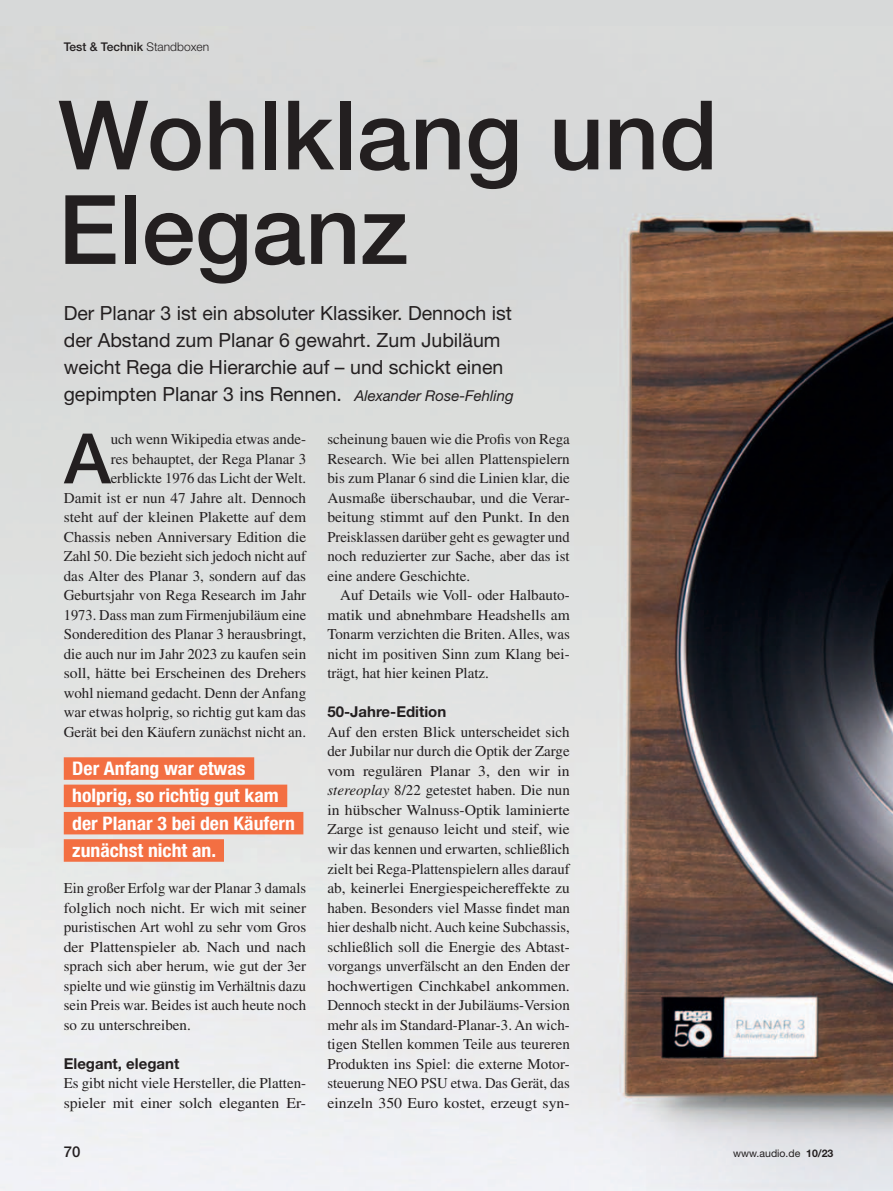
<style>
.page{position:relative;width:893px;height:1191px;background:#d7d9d9}
.page>*{position:absolute;margin:0;border:0;box-sizing:border-box;transform-origin:0 0}
._001_Headline{font:500 96px/94.5px "Helvetica Neue LT Std";color:#231f20}
._005_Body_Initial{font:500 69.6px "Helvetica Neue LT Std";color:#231f20}
._003_Vorspann{font:19.5px/27px "Helvetica Neue LT Std";color:#231f20}
.Zwiti_mit_Balken{font:700 condensed 18.75px "Helvetica Neue LT Std";color:#fff;scale:1.05 1}
._006a_Body_0mm{font:15px/19.5px "Times LT Std";color:#231f20;text-align:justify}
._005_Body_Initial-2{font:15px/19.5px "Times LT Std";color:#231f20;text-align:right}
._006_Body_3mm{font:15px/19.5px "Times LT Std";color:#231f20;text-align:justify}
._007_Zwiti{font:700 15px "Helvetica Neue LT Std";color:#231f20}
.t1{font:500 15px "Helvetica Neue LT Std";color:#231f20}
.Rubrikenzeile_Neu{font:500 12px "Helvetica Neue LT Std";color:#231f20}
.xxx_-Pagina{font:10.5px "Helvetica Neue LT Std";color:#231f20}
.s1{font-weight:300}
.s2{font-style:italic;font-size:15px}
.s3{font-style:italic}
.s4{font-weight:700}
</style>
<div class="page">
<img style="left:0;top:61px;width:893px;height:1130px">
<div style="left:64px;top:757px;width:190px;height:23px;background:#f36f42"></div>
<div style="left:64px;top:784px;width:223px;height:23px;background:#f36f42"></div>
<div style="left:64px;top:812px;width:239px;height:22px;background:#f36f42"></div>
<div style="left:64px;top:839px;width:160px;height:22px;background:#f36f42"></div>
<p class="Rubrikenzeile_Neu" style="left:64px;top:40px;width:147px">Test &amp; Technik <span class="s1">Standboxen</span></p>
<p class="_001_Headline" style="left:58px;top:87px;width:661px">Wohlklang und<br>Eleganz</p>
<p class="_003_Vorspann" style="left:64px;top:299px;width:452px">Der Planar 3 ist ein absoluter Klassiker. Dennoch ist der Abstand zum Planar 6 gewahrt. Zum Jubiläum weicht Rega die Hierarchie auf – und schickt einen gepimpten Planar 3 ins Rennen. <span class="s2">Alexander Rose-Fehling</span></p>
<p class="_005_Body_Initial" style="left:64px;top:417px;width:48px">A</p>
<p class="_005_Body_Initial-2" style="left:64px;top:429px;width:244px">uch wenn Wikipedia etwas ande-<br>res behauptet, der Rega Planar 3 erblickte 1976 das Licht der Welt.<br>Damit ist er nun 47 Jahre alt. Dennoch steht auf der kleinen Plakette auf dem Chassis neben Anniversary Edition die Zahl 50. Die bezieht sich jedoch nicht auf das Alter des Planar 3, sondern auf das Geburtsjahr von Rega Research im Jahr 1973. Dass man zum Firmenjubiläum eine Sonderedition des Planar 3 herausbringt, die auch nur im Jahr 2023 zu kaufen sein soll, hätte bei Erscheinen des Drehers wohl niemand gedacht. Denn der Anfang war etwas holprig, so richtig gut kam das Gerät bei den Käufern zunächst nicht an.</p>
<p class="Zwiti_mit_Balken" style="left:72px;top:757px;width:167px">Der Anfang war etwas</p>
<p class="Zwiti_mit_Balken" style="left:72px;top:784px;width:198px">holprig, so richtig gut kam</p>
<p class="Zwiti_mit_Balken" style="left:72px;top:811px;width:213px">der Planar 3 bei den Käufern</p>
<p class="Zwiti_mit_Balken" style="left:72px;top:839px;width:139px">zunächst nicht an.</p>
<p class="_005_Body_Initial-2" style="left:64px;top:878px;width:244px;text-align:justify">Ein großer Erfolg war der Planar 3 damals folglich noch nicht. Er wich mit seiner puristischen Art wohl zu sehr vom Gros der Plattenspieler ab. Nach und nach sprach sich aber herum, wie gut der 3er spielte und wie günstig im Verhältnis dazu sein Preis war. Beides ist auch heute noch so zu unterschreiben.</p>
<p class="_007_Zwiti" style="left:64px;top:1054px;width:117px">Elegant, elegant</p>
<p class="_006a_Body_0mm" style="left:64px;top:1073px;width:244px">Es gibt nicht viele Hersteller, die Platten&shy;spieler mit einer solch eleganten Er-</p>
<p class="_006a_Body_0mm" style="left:327px;top:429px;width:244px">scheinung bauen wie die Profis von Rega Research. Wie bei allen Plattenspielern bis zum Planar 6 sind die Linien klar, die Ausmaße überschaubar, und die Verar&shy;beitung stimmt auf den Punkt. In den Preisklassen darüber geht es gewagter und noch reduzierter zur Sache, aber das ist eine andere Geschichte.</p>
<p class="_006_Body_3mm" style="left:327px;top:585px;width:244px;text-indent:13px">Auf Details wie Voll- oder Halbauto&shy;matik und abnehmbare Headshells am Tonarm verzichten die Briten. Alles, was nicht im positiven Sinn zum Klang bei&shy;trägt, hat hier keinen Platz.</p>
<p class="_007_Zwiti" style="left:327px;top:703px;width:120px">50-Jahre-Edition</p>
<p class="_006a_Body_0mm" style="left:327px;top:722px;width:244px">Auf den ersten Blick unterscheidet sich der Jubilar nur durch die Optik der Zarge vom regulären Planar 3, den wir in <span class="s3">stereoplay</span> 8/22 getestet haben. Die nun in hübscher Walnuss-Optik laminierte Zarge ist genauso leicht und steif, wie wir das kennen und erwarten, schließlich zielt bei Rega-Plattenspielern alles darauf ab, keinerlei Energiespeichereffekte zu haben. Besonders viel Masse findet man hier deshalb nicht. Auch keine Subchassis, schließlich soll die Energie des Abtast&shy;vorgangs unverfälscht an den Enden der hochwertigen Cinchkabel ankommen.<br>Dennoch steckt in der Jubiläums-Version mehr als im Standard-Planar-3. An wich&shy;tigen Stellen kommen Teile aus teureren Produkten ins Spiel: die externe Motor&shy;steuerung NEO PSU etwa. Das Gerät, das einzeln 350 Euro kostet, erzeugt syn-</p>
<p class="t1" style="left:64px;top:1142px;width:18px">70</p>
<p class="xxx_-Pagina" style="left:733px;top:1147px;width:102px">www.audio.de <span class="s4">10/23</span></p>
</div>
